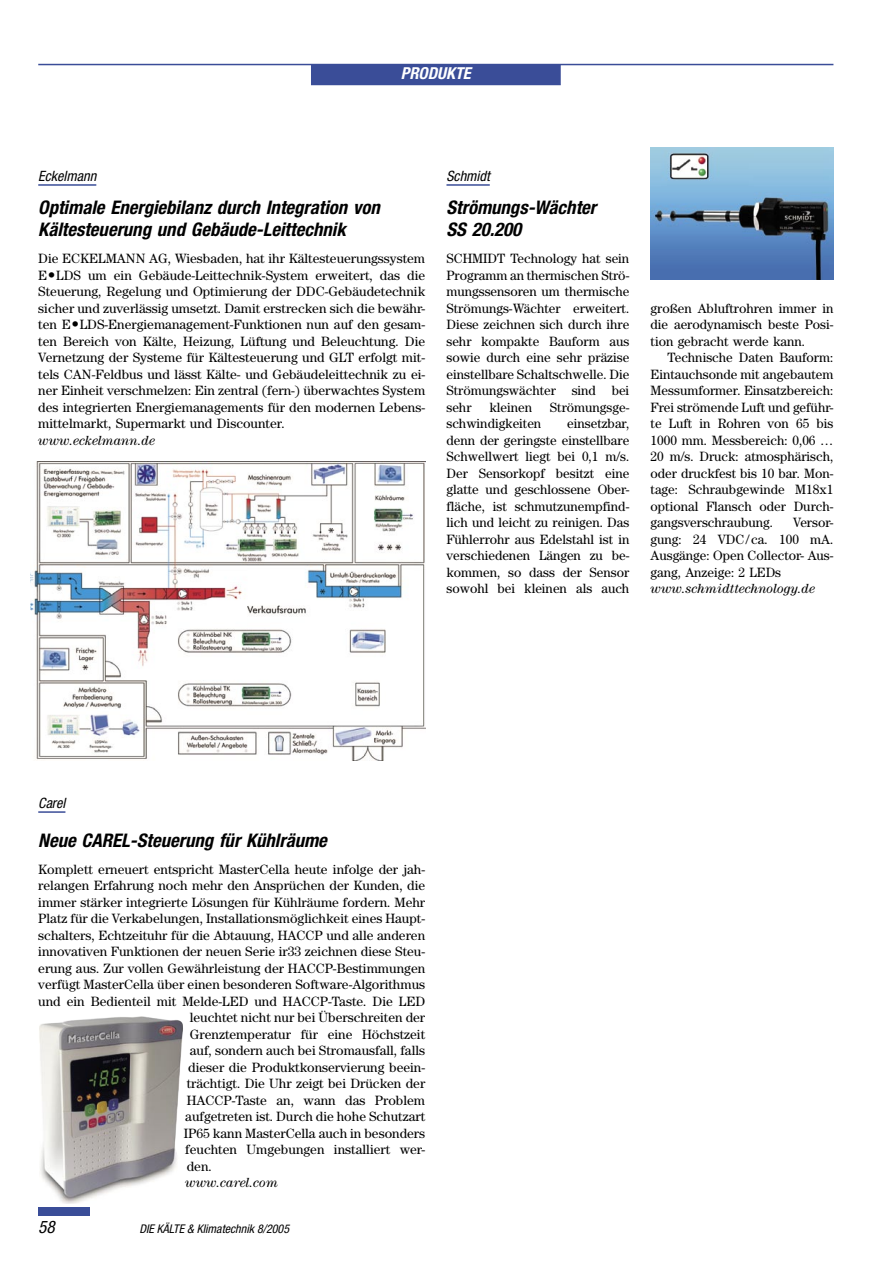
<style>
.page{position:relative;width:893px;height:1263px;background:#fff}
.page>*{position:absolute;margin:0;border:0;box-sizing:border-box;transform-origin:0 0}
.KK_12b_Überschrift_4sp_2zeilig{font:italic 700 condensed 18.75px/22.5px "Helvetica Neue LT Std";color:#000}
.KK_12a_Überschrift_4sp_1zeilig{font:italic 700 condensed 18.75px "Helvetica Neue LT Std";color:#000}
.t1{font:italic condensed 17.25px "Helvetica Neue LT Std";color:#000}
.t2{font:italic 700 condensed 16.5px "Helvetica Neue LT Std";color:#fff}
.KK_11_Dachzeile_4sp_Linie{font:italic condensed 14.25px "Helvetica Neue LT Std";color:#000}
.KK_06_Grundtext_ohne_Einzug{font:13.5px/16.5px "Century Std";color:#000;text-align:justify}
.KK_05_Grundtext{font:13.5px/16.5px "Century Std";color:#000;text-align:justify}
.KK_06_Grundtext_ohne_Einzug-2{font:italic 13.5px "Century Std";color:#000}
.t3{font:italic condensed 12px "Helvetica Neue LT Std";color:#000}
</style>
<div class="page">
<div style="left:311px;top:65px;width:249px;height:20px;background:#3a4d98"></div>
<hr style="left:38px;top:64px;width:795px;height:1px;background:#3a4d98">
<div style="left:38px;top:1208px;width:51px;height:8px;background:#3a4d98"></div>
<img style="left:30px;top:461px;width:395px;height:299px">
<img style="left:651px;top:148px;width:182px;height:132px">
<img style="left:39px;top:1016px;width:144px;height:188px">
<hr style="left:38px;top:184px;width:58px;height:2px;background:#3a4d98">
<hr style="left:446px;top:184px;width:44px;height:2px;background:#3a4d98">
<hr style="left:38px;top:811px;width:27px;height:2px;background:#3a4d98">
<p class="t2" style="left:401px;top:63px;width:71px">PRODUKTE</p>
<p class="KK_11_Dachzeile_4sp_Linie" style="left:38px;top:168px;width:60px">Eckelmann</p>
<p class="KK_12b_Überschrift_4sp_2zeilig" style="left:38px;top:196px;width:343px">Optimale Energiebilanz durch Integration von<br>Kältesteuerung und Gebäude-Leittechnik</p>
<p class="KK_06_Grundtext_ohne_Einzug" style="left:38px;top:250px;width:388px">Die ECKELMANN AG, Wiesbaden, hat ihr Kältesteuerungssystem E●LDS um ein Gebäude-Leittechnik-System erweitert, das die Steuerung, Regelung und Optimierung der DDC-Gebäudetechnik sicher und zuverlässig umsetzt. Damit erstrecken sich die bewähr&shy;ten E●LDS-Energiemanagement-Funktionen nun auf den gesam&shy;ten Bereich von Kälte, Heizung, Lüftung und Beleuchtung. Die Vernetzung der Systeme für Kältesteuerung und GLT erfolgt mit&shy;tels CAN-Feldbus und lässt Kälte- und Gebäudeleittechnik zu ei&shy;ner Einheit verschmelzen: Ein zentral (fern-) überwachtes System des integrierten Energiemanagements für den modernen Lebens&shy;mittelmarkt, Supermarkt und Discounter.</p>
<p class="KK_06_Grundtext_ohne_Einzug-2" style="left:38px;top:432px;width:118px">www.eckelmann.de</p>
<p class="KK_11_Dachzeile_4sp_Linie" style="left:446px;top:168px;width:45px">Schmidt</p>
<p class="KK_12b_Überschrift_4sp_2zeilig" style="left:446px;top:196px;width:151px">Strömungs-Wächter<br>SS 20.200</p>
<p class="KK_06_Grundtext_ohne_Einzug" style="left:446px;top:250px;width:184px">SCHMIDT Technology hat sein Programm an thermischen Strö&shy;mungssensoren um thermische Strömungs-Wächter erweitert.<br>Diese zeichnen sich durch ihre sehr kompakte Bauform aus sowie durch eine sehr präzise einstellbare Schaltschwelle. Die Strömungswächter sind bei sehr</p>
<p class="KK_06_Grundtext_ohne_Einzug" style="left:489px;top:399px;width:44px">kleinen</p>
<p class="KK_06_Grundtext_ohne_Einzug" style="left:550px;top:399px;width:81px">Strömungsge-</p>
<p class="KK_06_Grundtext_ohne_Einzug" style="left:446px;top:415px;width:96px">schwindigkeiten</p>
<p class="KK_06_Grundtext_ohne_Einzug" style="left:446px;top:415px;width:184px;text-indent:121px">einsetzbar, denn der geringste einstellbare Schwellwert liegt bei 0,1 m/s.<br>Der Sensorkopf besitzt eine glatte und geschlossene Ober&shy;fläche, ist schmutzunempfind&shy;lich und leicht zu reinigen. Das Fühlerrohr aus Edelstahl ist in verschiedenen Längen zu be&shy;kommen, so dass der Sensor sowohl bei kleinen als auch</p>
<p class="KK_06_Grundtext_ohne_Einzug" style="left:651px;top:300px;width:184px">großen Abluftrohren immer in die aerodynamisch beste Posi&shy;tion gebracht werde kann.</p>
<p class="KK_05_Grundtext" style="left:651px;top:349px;width:184px;text-indent:17px">Technische Daten Bauform:<br>Eintauchsonde mit angebautem Messumformer. Einsatzbereich:<br>Frei strömende Luft und geführ&shy;te Luft in Rohren von 65 bis 1000 mm. Messbereich: 0,06 … 20 m/s. Druck: atmosphärisch, oder druckfest bis 10 bar. Mon&shy;tage: Schraubgewinde M18x1 optional Flansch oder Durch&shy;gangsverschraubung.</p>
<p class="KK_05_Grundtext" style="left:651px;top:514px;width:184px;text-indent:142px">Versor&shy;gung: 24 VDC / ca. 100 mA.<br>Ausgänge: Open Collector- Aus&shy;gang, Anzeige: 2 LEDs</p>
<p class="KK_06_Grundtext_ohne_Einzug-2" style="left:651px;top:581px;width:166px">www.schmidttechnology.de</p>
<p class="KK_11_Dachzeile_4sp_Linie" style="left:38px;top:795px;width:29px">Carel</p>
<p class="KK_12a_Überschrift_4sp_1zeilig" style="left:38px;top:829px;width:290px">Neue CAREL-Steuerung für Kühlräume</p>
<p class="KK_06_Grundtext_ohne_Einzug" style="left:38px;top:861px;width:388px">Komplett erneuert entspricht MasterCella heute infolge der jah-</p>
<p class="KK_06_Grundtext_ohne_Einzug" style="left:38px;top:877px;width:388px">relangen Erfahrung noch mehr den Ansprüchen der Kunden, die</p>
<p class="KK_06_Grundtext_ohne_Einzug" style="left:38px;top:894px;width:388px">immer stärker integrierte Lösungen für Kühlräume fordern. Mehr</p>
<p class="KK_06_Grundtext_ohne_Einzug" style="left:38px;top:910px;width:388px">Platz für die Verkabelungen, Installationsmöglichkeit eines Haupt-</p>
<p class="KK_06_Grundtext_ohne_Einzug" style="left:38px;top:927px;width:388px">schalters, Echtzeituhr für die Abtauung, HACCP und alle anderen</p>
<p class="KK_06_Grundtext_ohne_Einzug" style="left:38px;top:943px;width:388px">innovativen Funktionen der neuen Serie ir33 zeichnen diese Steu-</p>
<p class="KK_06_Grundtext_ohne_Einzug" style="left:38px;top:960px;width:388px">erung aus. Zur vollen Gewährleistung der HACCP-Bestimmungen</p>
<p class="KK_06_Grundtext_ohne_Einzug" style="left:38px;top:976px;width:388px">verfügt MasterCella über einen besonderen Software-Algorithmus</p>
<p class="KK_06_Grundtext_ohne_Einzug" style="left:38px;top:993px;width:388px">und ein Bedienteil mit Melde-LED und HACCP-Taste. Die LED</p>
<p class="KK_06_Grundtext_ohne_Einzug" style="left:190px;top:1009px;width:237px">leuchtet nicht nur bei Überschreiten der</p>
<p class="KK_06_Grundtext_ohne_Einzug" style="left:190px;top:1026px;width:237px">Grenztemperatur für eine Höchstzeit</p>
<p class="KK_06_Grundtext_ohne_Einzug" style="left:190px;top:1042px;width:237px">auf, sondern auch bei Stromausfall, falls</p>
<p class="KK_06_Grundtext_ohne_Einzug" style="left:188px;top:1059px;width:238px">dieser die Produktkonservierung beein-</p>
<p class="KK_06_Grundtext_ohne_Einzug" style="left:187px;top:1075px;width:240px">trächtigt. Die Uhr zeigt bei Drücken der</p>
<p class="KK_06_Grundtext_ohne_Einzug" style="left:187px;top:1092px;width:240px">HACCP-Taste an, wann das Problem</p>
<p class="KK_06_Grundtext_ohne_Einzug" style="left:185px;top:1108px;width:241px">aufgetreten ist. Durch die hohe Schutzart</p>
<p class="KK_06_Grundtext_ohne_Einzug" style="left:184px;top:1125px;width:243px">IP65 kann MasterCella auch in besonders</p>
<p class="KK_06_Grundtext_ohne_Einzug" style="left:185px;top:1141px;width:241px">feuchten Umgebungen installiert wer-</p>
<p class="KK_06_Grundtext_ohne_Einzug" style="left:187px;top:1158px;width:27px">den.</p>
<p class="KK_06_Grundtext_ohne_Einzug-2" style="left:185px;top:1175px;width:94px">www.carel.com</p>
<p class="t1" style="left:38px;top:1217px;width:18px">58</p>
<p class="t3" style="left:139px;top:1222px;width:151px">DIE KÄLTE &amp; Klimatechnik 8/2005</p>
</div>
